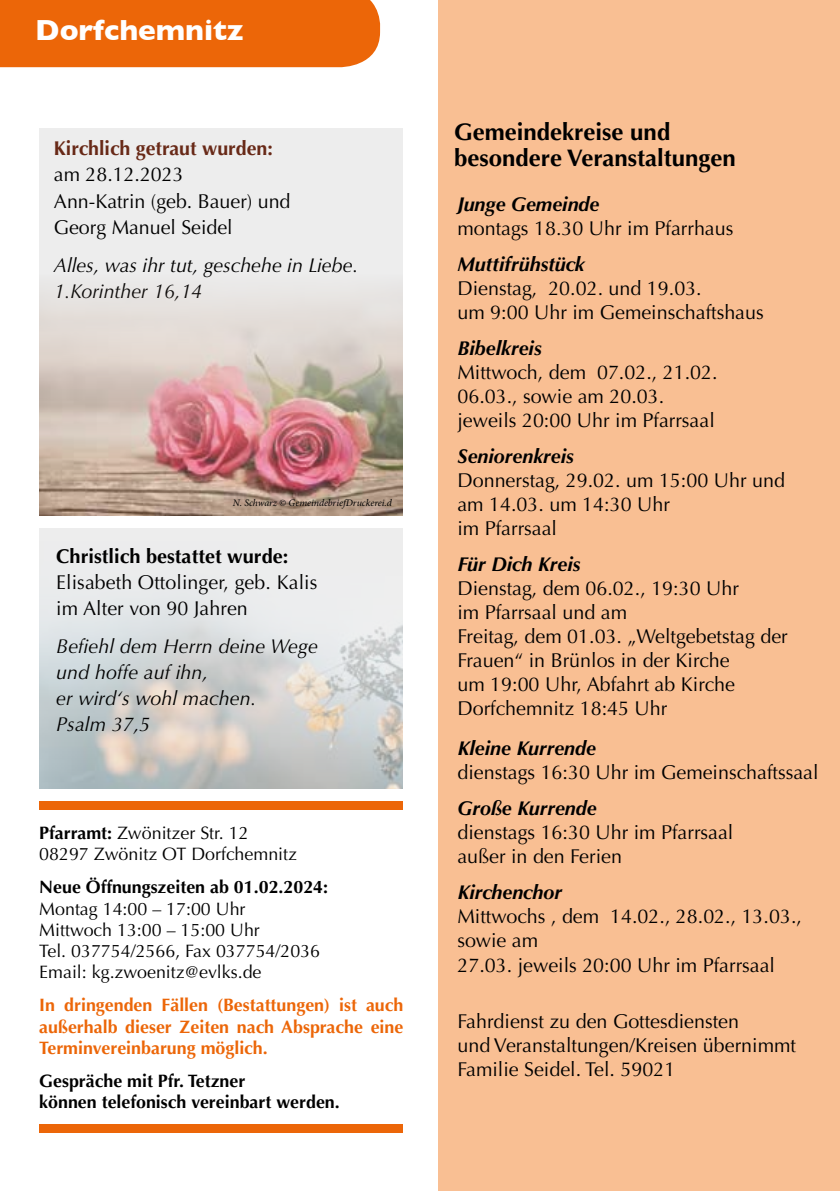
<style>
.page{position:relative;width:840px;height:1191px;background:#fff}
.page>*{position:absolute;margin:0;border:0;box-sizing:border-box;transform-origin:0 0}
.t1{font:700 29.6px "Gill Sans";color:#fff}
.t2{font:700 24px/25.2px "Optima";color:#000}
.t3{font:20px/24px "Optima";color:#000}
.t4{font:italic 20px/26px "Optima";letter-spacing:.005em;color:#000}
.t5{font:italic 700 20px "Optima";color:#000}
.t6{font:700 20px "Optima";color:#000}
.t7{font:700 20px "Optima";color:#682917}
.t8{font:18px/21.2px "Optima";color:#000}
.t9{font:700 18px/21.2px "Optima";color:#ec6608;text-align:justify}
.t10{font:700 18px/21.2px "Optima";color:#000}
.t11{font:italic 10px "Minion Pro";letter-spacing:-.005em;color:#000}
.s1{font-weight:700}
</style>
<div class="page">
<div style="left:438px;top:0;width:401px;height:1191px;background:#f9bf93"></div>
<div style="left:0;top:0;width:380px;height:67px;background:#ec6608"></div>
<div style="left:40px;top:528px;width:363px;height:261px;background:#ededed"></div>
<img style="left:40px;top:605px;width:363px;height:184px">
<div style="left:40px;top:1124px;width:363px;height:8px;background:#ec6608"></div>
<div style="left:39px;top:801px;width:363px;height:9px;background:#ec6608"></div>
<div style="left:40px;top:129px;width:363px;height:387px;background:#ededed"></div>
<img style="left:40px;top:292px;width:363px;height:223px">
<h1 class="t1" style="left:35px;top:7px;width:210px">Dorfchemnitz</h1>
<p class="t7" style="left:54px;top:137px;width:220px">Kirchlich getraut wurden:</p>
<p class="t3" style="left:54px;top:162px;width:238px;line-height:26px">am 28.12.2023<br>Ann-Katrin (geb. Bauer) und<br>Georg Manuel Seidel</p>
<p class="t4" style="left:54px;top:252px;width:305px">Alles, was ihr tut, geschehe in Liebe.<br>1.Korinther 16,14</p>
<p class="t11" style="left:232px;top:496px;width:161px">N. Schwarz © GemeindebriefDruckerei.d</p>
<p class="t6" style="left:56px;top:544px;width:233px">Christlich bestattet wurde:</p>
<p class="t3" style="left:56px;top:569px;width:262px;line-height:26px">Elisabeth Ottolinger, geb. Kalis im Alter von 90 Jahren</p>
<p class="t4" style="left:56px;top:633px;width:263px">Befiehl dem Herrn deine Wege und hoffe auf ihn,<br>er wird‘s wohl machen.<br>Psalm 37,5</p>
<p class="t8" style="left:39px;top:822px;width:259px"><span class="s1">Pfarramt:</span> Zwönitzer Str. 12<br>08297 Zwönitz OT Dorfchemnitz</p>
<p class="t10" style="left:39px;top:877px;width:290px">Neue Öffnungszeiten ab 01.02.2024:</p>
<p class="t8" style="left:39px;top:898px;width:282px">Montag 14:00 – 17:00 Uhr<br>Mittwoch 13:00 – 15:00 Uhr<br>Tel. 037754/2566, Fax 037754/2036<br>Email: kg.zwoenitz@evlks.de</p>
<p class="t9" style="left:39px;top:995px;width:365px">In dringenden Fällen (Bestattungen) ist auch außerhalb dieser Zeiten nach Absprache eine Terminvereinbarung möglich.</p>
<p class="t10" style="left:39px;top:1070px;width:302px">Gespräche mit Pfr. Tetzner<br>können telefonisch vereinbart werden.</p>
<p class="t2" style="left:454px;top:120px;width:283px">Gemeindekreise und besondere Veranstaltungen</p>
<p class="t5" style="left:457px;top:193px;width:143px">Junge Gemeinde</p>
<p class="t3" style="left:457px;top:217px;width:277px">montags 18.30 Uhr im Pfarrhaus</p>
<p class="t5" style="left:457px;top:253px;width:129px">Muttifrühstück</p>
<p class="t3" style="left:457px;top:277px;width:307px">Dienstag, 20.02. und 19.03.<br>um 9:00 Uhr im Gemeinschaftshaus</p>
<p class="t5" style="left:457px;top:337px;width:86px">Bibelkreis</p>
<p class="t3" style="left:457px;top:361px;width:261px">Mittwoch, dem 07.02., 21.02.<br>06.03., sowie am 20.03. jeweils 20:00 Uhr im Pfarrsaal</p>
<p class="t5" style="left:457px;top:445px;width:118px">Seniorenkreis</p>
<p class="t3" style="left:457px;top:469px;width:329px">Donnerstag, 29.02. um 15:00 Uhr und am 14.03. um 14:30 Uhr<br>im Pfarrsaal</p>
<p class="t5" style="left:457px;top:553px;width:124px">Für Dich Kreis</p>
<p class="t3" style="left:457px;top:577px;width:332px">Dienstag, dem 06.02., 19:30 Uhr<br>im Pfarrsaal und am<br>Freitag, dem 01.03. „Weltgebetstag der<br>Frauen“ in Brünlos in der Kirche<br>um 19:00 Uhr, Abfahrt ab Kirche<br>Dorfchemnitz 18:45 Uhr</p>
<p class="t5" style="left:457px;top:737px;width:140px">Kleine Kurrende</p>
<p class="t3" style="left:457px;top:761px;width:362px">dienstags 16:30 Uhr im Gemeinschaftssaal</p>
<p class="t5" style="left:457px;top:797px;width:141px">Große Kurrende</p>
<p class="t3" style="left:457px;top:821px;width:277px">dienstags 16:30 Uhr im Pfarrsaal außer in den Ferien</p>
<p class="t5" style="left:457px;top:881px;width:106px">Kirchenchor</p>
<p class="t3" style="left:457px;top:905px;width:346px">Mittwochs , dem 14.02., 28.02., 13.03., sowie am<br>27.03. jeweils 20:00 Uhr im Pfarrsaal</p>
<p class="t3" style="left:457px;top:1009px;width:340px">Fahrdienst zu den Gottesdiensten<br>und Veranstaltungen/Kreisen übernimmt<br>Familie Seidel. Tel. 59021</p>
</div>
